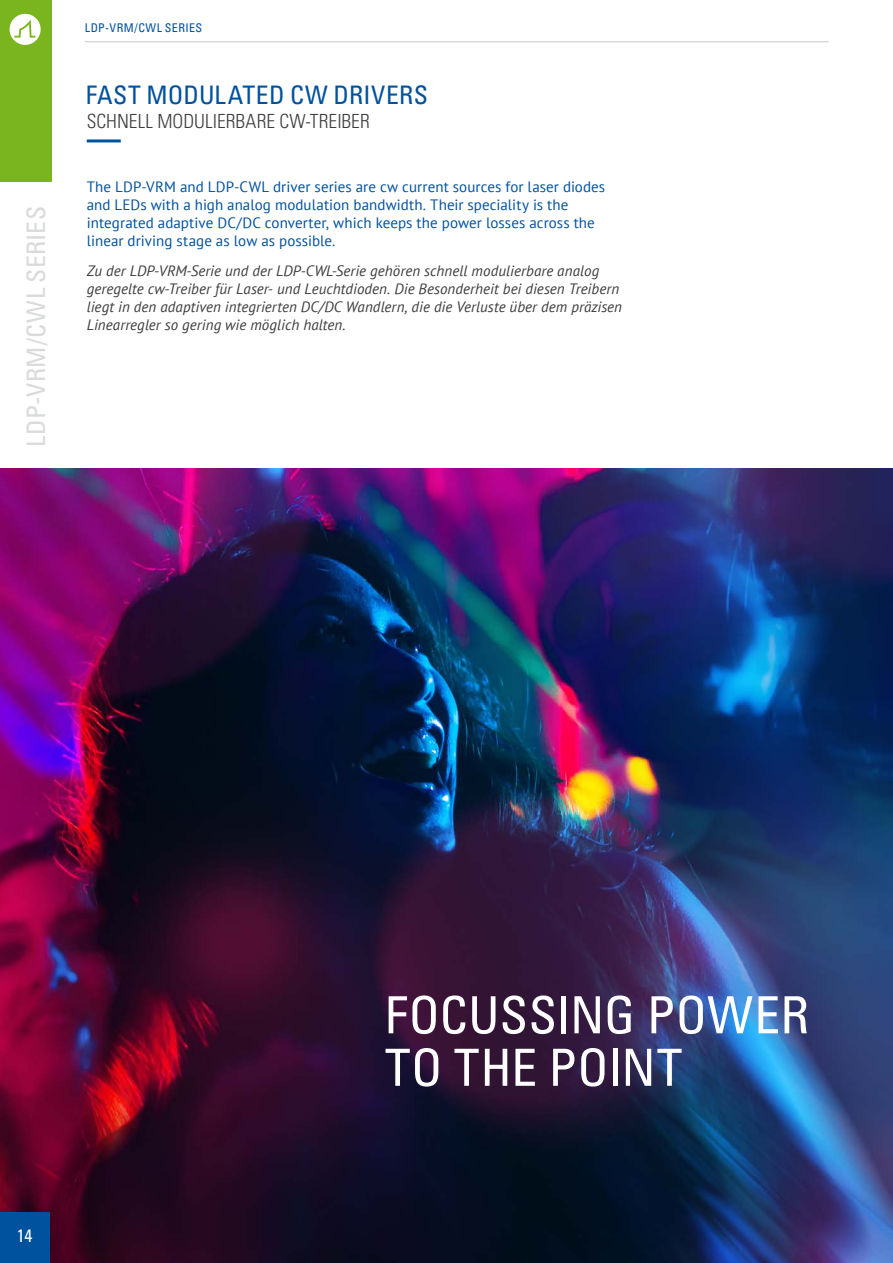
<style>
.page{position:relative;width:893px;height:1263px;background:#fff}
.page>*{position:absolute;margin:0;border:0;box-sizing:border-box;transform-origin:0 0}
.t1{font:condensed 51.3px/52.5px "Univers LT Std";letter-spacing:.005em;color:#fff}
.t2{font:condensed 25.5px "Univers LT Std";letter-spacing:.015em;color:#00519e}
.t3{font:condensed 25.5px "Univers LT Std";letter-spacing:.015em;color:#d9dadb}
.t4{font:300 condensed 19.5px "Univers LT Std";color:#3e3d40}
.t5{font:condensed 18px "Univers LT Std";color:#fff}
.t6{font:italic 15px/18px "PT Sans";letter-spacing:.005em;color:#3e3d40}
.t7{font:15px/18px "PT Sans";letter-spacing:.005em;color:#00519e}
.t8{font:condensed 12px "Univers LT Std";letter-spacing:.04em;color:#00519e}
</style>
<div class="page">
<img style="left:0;top:468px;width:893px;height:795px">
<div style="left:0;top:0;width:51px;height:181px;background:#7ab41e"></div>
<hr style="left:85px;top:41px;width:744px;height:1px;background:#c6c7c8">
<hr style="left:87px;top:139px;width:34px;height:3px;background:#00519e">
<svg style="left:10px;top:14px;width:31px;height:31px"></svg>
<div style="left:0;top:1213px;width:50px;height:50px;background:#00519e"></div>
<h2 class="t3" style="left:20px;top:447px;width:242px;rotate:-90deg">LDP-VRM/CWL SERIES</h2>
<p class="t8" style="left:85px;top:20px;width:119px">LDP-VRM/CWL SERIES</p>
<h2 class="t2" style="left:86px;top:78px;width:344px">FAST MODULATED CW DRIVERS</h2>
<h3 class="t4" style="left:87px;top:109px;width:285px">SCHNELL MODULIERBARE CW-TREIBER</h3>
<p class="t7" style="left:87px;top:177px;width:520px">The LDP-VRM and LDP-CWL driver series are cw current sources for laser diodes and LEDs with a high analog modulation bandwidth. Their speciality is the integrated adaptive DC/DC converter, which keeps the power losses across the linear driving stage as low as possible.</p>
<p class="t6" style="left:87px;top:262px;width:537px">Zu der LDP-VRM-Serie und der LDP-CWL-Serie gehören schnell modulierbare analog geregelte cw-Treiber für Laser- und Leuchtdioden. Die Besonderheit bei diesen Treibern liegt in den adaptiven integrierten DC/DC Wandlern, die die Verluste über dem präzisen Linearregler so gering wie möglich halten.</p>
<p class="t5" style="left:17px;top:1224px;width:17px">14</p>
<h1 class="t1" style="left:385px;top:988px;width:426px">FOCUSSING POWER<br>TO THE POINT</h1>
</div>
